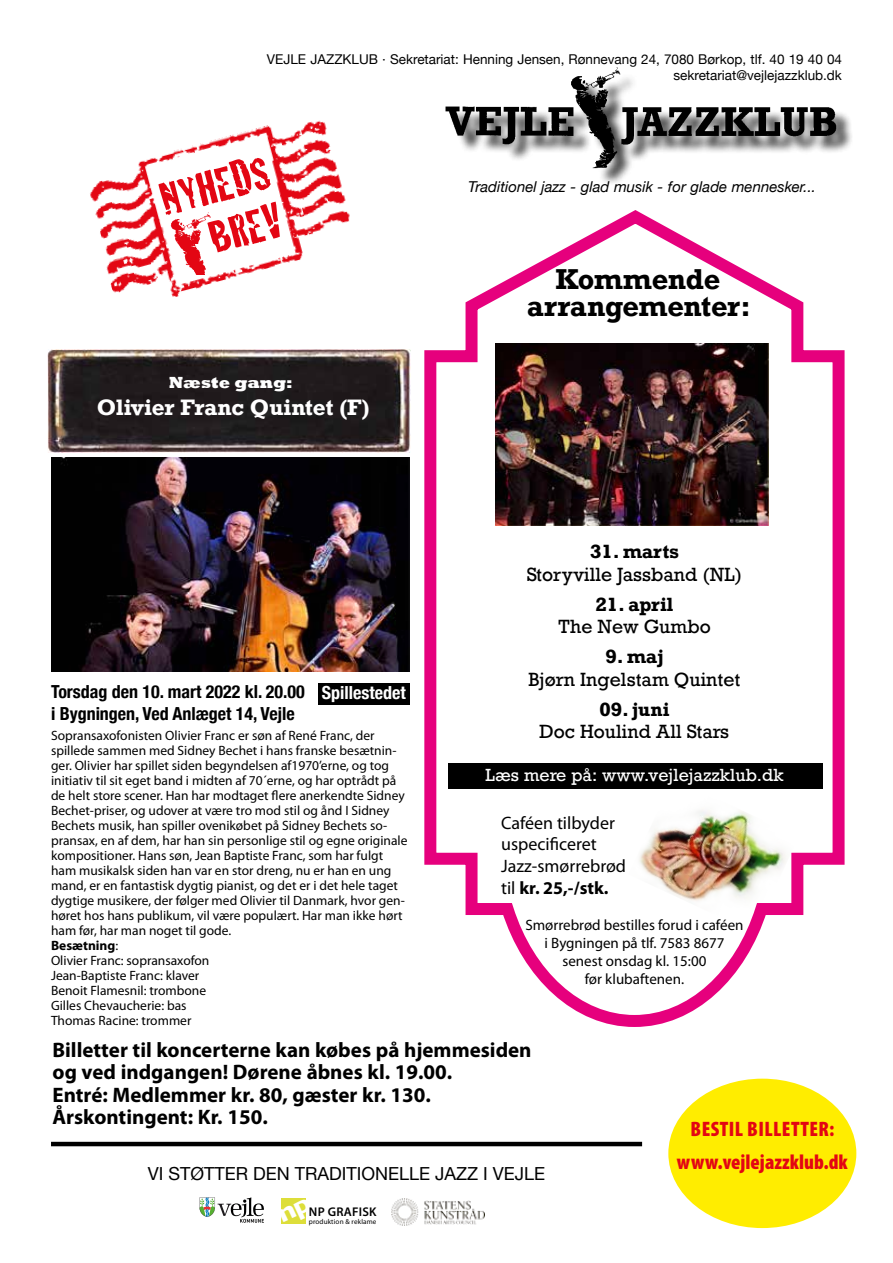
<style>
.page{position:relative;width:893px;height:1263px;background:#fff}
.page>*{position:absolute;margin:0;border:0;box-sizing:border-box;transform-origin:0 0}
.t1{font:49.2px/49.2px "Cracked";color:#e30613;text-align:right}
.t2{font:700 27px/27px "Rockwell";letter-spacing:-.01em;color:#000;text-align:center}
.t3{font:700 21px/22.5px "Myriad Pro";color:#000}
.t4{font:900 condensed 21px/33px "Myriad Pro";letter-spacing:.02em;color:#e30613;text-align:center}
.t5{font:700 21px "Rockwell";letter-spacing:-.005em;color:#fff}
.t6{font:18px "Rockwell";color:#000}
.t7{font:700 condensed 18px/22.5px "Helvetica Neue";color:#000}
.t8{font:18px/21.6px "Myriad Pro";color:#000}
.t9{font:18px "Helvetica Neue";color:#000}
.t10{font:700 18px "Rockwell";color:#000}
.t11{font:700 condensed 18px "Helvetica Neue";color:#fff}
.t12{font:16.5px "Rockwell";color:#fff}
.t13{font:800 16.5px "Rockwell";color:#fff}
.t14{font:15px/18px "Myriad Pro";color:#000;text-align:center}
.t15{font:italic 15px "Helvetica Neue";color:#000}
.t16{font:13.5px/15px "Myriad Pro";color:#000}
.t17{font:13.5px/16.2px "Helvetica Neue";color:#000;text-align:right}
.t18{font:600 12.6px "Myriad Pro";letter-spacing:.02em;color:#000}
.t19{font:7.2px "Myriad Pro";letter-spacing:.02em;color:#000}
.s1{font-weight:700}
</style>
<div class="page">
<div style="left:449px;top:72px;width:406px;height:114px;background:#000;opacity:.75"></div>
<img style="left:445px;top:67px;width:397px;height:106px">
<hr style="left:51px;top:1142px;width:591px;height:4px;background:#000">
<div style="left:318px;top:683px;width:91px;height:21px;background:#000"></div>
<img style="left:90px;top:120px;width:260px;height:177px">
<img style="left:171px;top:212px;width:40px;height:63px">
<img style="left:47px;top:350px;width:363px;height:102px">
<svg style="left:424px;top:210px;width:421px;height:817px"></svg>
<img style="left:628px;top:788px;width:171px;height:145px">
<div style="left:448px;top:763px;width:375px;height:25px;background:#000"></div>
<div style="left:668px;top:1079px;width:188px;height:149px;background:#ffed00;border-radius:50%"></div>
<img style="left:51px;top:457px;width:359px;height:214px">
<div style="left:282px;top:1198px;width:24px;height:25px;background:#ddde3a"></div>
<svg style="left:199px;top:1197px;width:65px;height:26px"></svg>
<img style="left:392px;top:1198px;width:93px;height:27px">
<img style="left:496px;top:343px;width:273px;height:182px">
<svg style="left:281px;top:1198px;width:1px;height:24px"></svg>
<p class="t17" style="left:267px;top:52px;width:576px">VEJLE JAZZKLUB · Sekretariat: Henning Jensen, Rønnevang 24, 7080 Børkop, tlf. 40 19 40 04 sekretariat@vejlejazzklub.dk</p>
<h1 class="t1" style="left:154px;top:174px;width:113px;rotate:-15deg">NYHEDS<br>BREV</h1>
<p class="t13" style="left:169px;top:373px;width:125px">Næste gang:</p>
<h3 class="t5" style="left:97px;top:394px;width:274px">Olivier Franc Quintet (F)</h3>
<h3 class="t7" style="left:51px;top:679px;width:255px">Torsdag den 10. mart 2022 kl. 20.00 i Bygningen, Ved Anlæget 14, Vejle</h3>
<h3 class="t11" style="left:322px;top:678px;width:85px">Spillestedet</h3>
<p class="t16" style="left:51px;top:728px;width:358px">Sopransaxofonisten Olivier Franc er søn af René Franc, der spillede sammen med Sidney Bechet i hans franske besætnin&shy;ger. Olivier har spillet siden begyndelsen af1970’erne, og tog initiativ til sit eget band i midten af 70´erne, og har optrådt på de helt store scener. Han har modtaget flere anerkendte Sidney Bechet-priser, og udover at være tro mod stil og ånd I Sidney Bechets musik, han spiller ovenikøbet på Sidney Bechets so&shy;pransax, en af dem, har han sin personlige stil og egne originale kompositioner. Hans søn, Jean Baptiste Franc, som har fulgt ham musikalsk siden han var en stor dreng, nu er han en ung mand, er en fantastisk dygtig pianist, og det er i det hele taget dygtige musikere, der følger med Olivier til Danmark, hvor gen&shy;høret hos hans publikum, vil være populært. Har man ikke hørt ham før, har man noget til gode.<br><span class="s1">Besætning</span>:<br>Olivier Franc: sopransaxofon<br>Jean-Baptiste Franc: klaver<br>Benoit Flamesnil: trombone<br>Gilles Chevaucherie: bas<br>Thomas Racine: trommer</p>
<p class="t15" style="left:468px;top:176px;width:349px">Traditionel jazz - glad musik - for glade mennesker...</p>
<h2 class="t2" style="left:527px;top:265px;width:225px">Kommende arrangementer:</h2>
<h3 class="t10" style="left:590px;top:540px;width:90px">31. marts</h3>
<h3 class="t6" style="left:527px;top:563px;width:217px">Storyville Jassband (NL)</h3>
<h3 class="t10" style="left:596px;top:593px;width:79px">21. april</h3>
<h3 class="t6" style="left:558px;top:616px;width:154px">The New Gumbo</h3>
<h3 class="t10" style="left:606px;top:645px;width:59px">9. maj</h3>
<h3 class="t6" style="left:528px;top:668px;width:214px">Bjørn Ingelstam Quintet</h3>
<h3 class="t10" style="left:599px;top:698px;width:72px">09. juni</h3>
<h3 class="t6" style="left:540px;top:721px;width:191px">Doc Houlind All Stars</h3>
<p class="t12" style="left:485px;top:765px;width:300px">Læs mere på: www.vejlejazzklub.dk</p>
<h3 class="t8" style="left:501px;top:812px;width:126px">Caféen tilbyder uspecificeret<br>Jazz-smørrebrød til <span class="s1">kr. 25,-/stk.</span></h3>
<p class="t14" style="left:525px;top:916px;width:220px">Smørrebrød bestilles forud i caféen i Bygningen på tlf. 7583 8677 senest onsdag kl. 15:00<br>før klubaftenen.</p>
<h3 class="t3" style="left:53px;top:1037px;width:481px">Billetter til koncerterne kan købes på hjemmesiden og ved indgangen! Dørene åbnes kl. 19.00.<br>Entré: Medlemmer kr. 80, gæster kr. 130.<br>Årskontingent: Kr. 150.</h3>
<h3 class="t9" style="left:148px;top:1160px;width:399px">VI STØTTER DEN TRADITIONELLE JAZZ I VEJLE</h3>
<p class="t18" style="left:309px;top:1204px;width:69px">NP GRAFISK</p>
<p class="t19" style="left:309px;top:1216px;width:69px">produktion &amp; reklame</p>
<h3 class="t4" style="left:677px;top:1112px;width:172px">BESTIL BILLETTER: www.vejlejazzklub.dk</h3>
</div>
